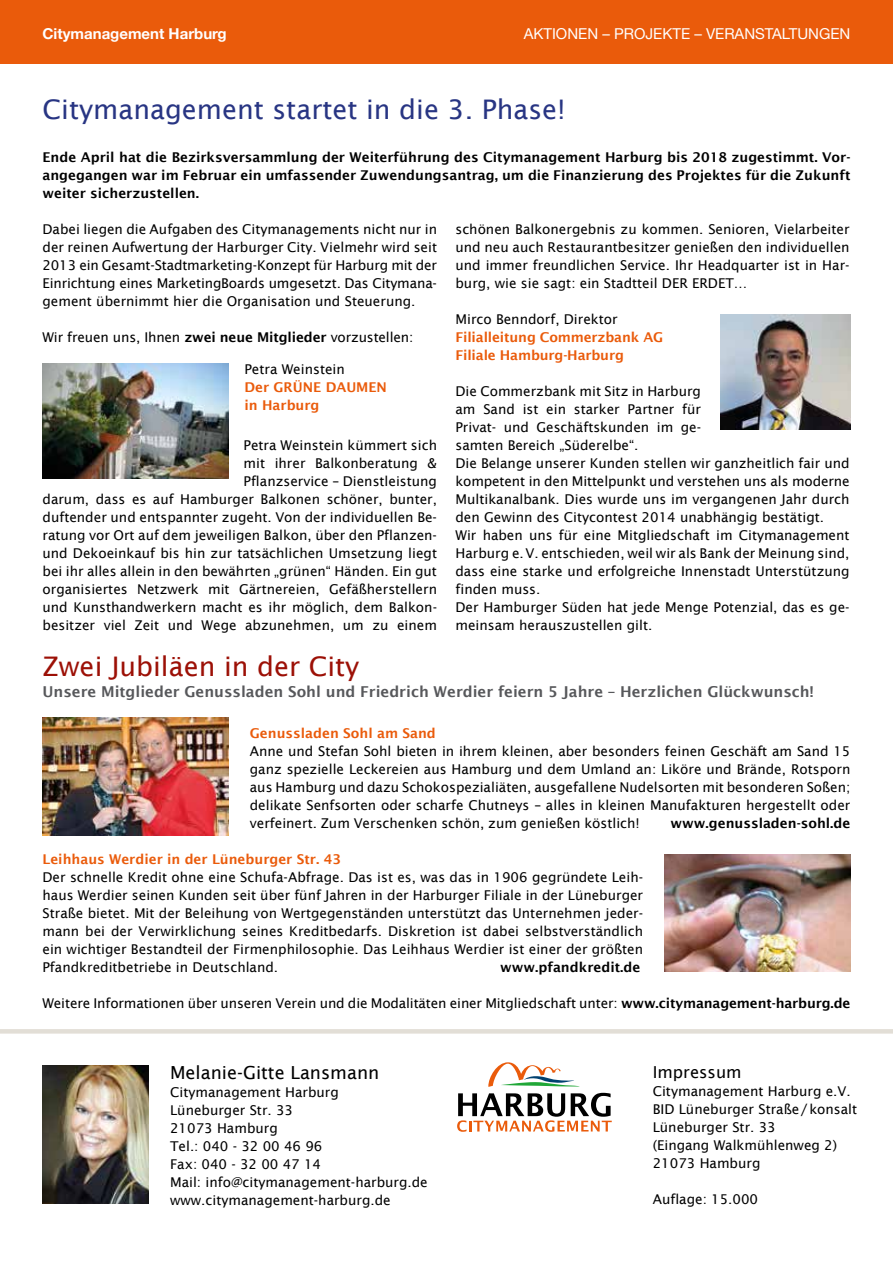
<style>
.page{position:relative;width:893px;height:1263px;background:#fff}
.page>*{position:absolute;margin:0;border:0;box-sizing:border-box;transform-origin:0 0}
.t1{font:27px "Lucida Sans";color:#283583}
.t2{font:27px "Lucida Sans";color:#9c1006}
.t3{font:18px "Lucida Sans";color:#000}
.t4{font:16.5px "Lucida Sans";color:#000}
.t5{font:600 15px "Lucida Sans";color:#57585b}
.t6{font:15px "Helvetica Neue";color:#fff}
.t7{font:700 15px "Helvetica Neue";color:#fff}
.t8{font:13.5px/18px "Lucida Sans";color:#000;text-align:justify}
.t9{font:600 13.5px/18px "Lucida Sans";color:#000;text-align:justify}
.t10{font:600 13.5px/18px "Lucida Sans";color:#ea5b0b}
.s1{font-weight:600}
</style>
<div class="page">
<img style="left:43px;top:364px;width:186px;height:114px">
<div style="left:0;top:0;width:893px;height:64px;background:#ea5b0b"></div>
<img style="left:43px;top:1065px;width:106px;height:138px">
<svg style="left:457px;top:1093px;width:155px;height:39px"></svg>
<svg style="left:488px;top:1062px;width:92px;height:25px"></svg>
<hr style="left:0;top:1029px;width:893px;height:4px;background:#e2ded6">
<img style="left:43px;top:718px;width:186px;height:117px">
<img style="left:664px;top:855px;width:186px;height:117px">
<img style="left:720px;top:315px;width:130px;height:114px">
<p class="t7" style="left:43px;top:22px;width:186px">Citymanagement Harburg</p>
<p class="t6" style="left:524px;top:23px;width:328px">AKTIONEN – PROJEKTE – VERANSTALTUNGEN</p>
<h1 class="t1" style="left:43px;top:94px;width:525px">Citymanagement startet in die 3. Phase!</h1>
<p class="t9" style="left:43px;top:148px;width:809px">Ende April hat die Bezirksversammlung der Weiterführung des Citymanagement Harburg bis 2018 zugestimmt. Vor&shy;angegangen war im Februar ein umfassender Zuwendungsantrag, um die Finanzierung des Projektes für die Zukunft weiter sicherzustellen.</p>
<p class="t8" style="left:43px;top:220px;width:396px">Dabei liegen die Aufgaben des Citymanagements nicht nur in der reinen Aufwertung der Harburger City. Vielmehr wird seit 2013 ein Gesamt-Stadtmarketing-Konzept für Harburg mit der Einrichtung eines MarketingBoards umgesetzt. Das Citymana&shy;gement übernimmt hier die Organisation und Steuerung.</p>
<p class="t8" style="left:43px;top:328px;width:372px">Wir freuen uns, Ihnen <span class="s1">zwei neue Mitglieder</span> vorzustellen:</p>
<p class="t8" style="left:244px;top:360px;width:102px">Petra Weinstein</p>
<p class="t10" style="left:244px;top:378px;width:144px">Der GRÜNE DAUMEN in Harburg</p>
<p class="t8" style="left:43px;top:436px;width:396px;text-align:right">Petra Weinstein kümmert sich<br>mit ihrer Balkonberatung &amp;<br>Pflanzservice – Dienstleistung<br>darum, dass es auf Hamburger Balkonen schöner, bunter, duftender und entspannter zugeht. Von der individuellen Be&shy;ratung vor Ort auf dem jeweiligen Balkon, über den Pflanzen&shy;und Dekoeinkauf bis hin zur tatsächlichen Umsetzung liegt bei ihr alles allein in den bewährten „grünen“ Händen. Ein gut organisiertes Netzwerk mit Gärtnereien, Gefäßherstellern und Kunsthandwerkern macht es ihr möglich, dem Balkon&shy;besitzer viel Zeit und Wege abzunehmen, um zu einem</p>
<p class="t8" style="left:455px;top:220px;width:396px">schönen Balkonergebnis zu kommen. Senioren, Vielarbeiter und neu auch Restaurantbesitzer genießen den individuellen und immer freundlichen Service. Ihr Headquarter ist in Har&shy;burg, wie sie sagt: ein Stadtteil DER ERDET…</p>
<p class="t8" style="left:455px;top:310px;width:164px">Mirco Benndorf, Direktor</p>
<p class="t10" style="left:455px;top:328px;width:209px">Filialleitung Commerzbank AG<br>Filiale Hamburg-Harburg</p>
<p class="t8" style="left:455px;top:382px;width:396px;text-align:left">Die Commerzbank mit Sitz in Harburg<br>am Sand ist ein starker Partner für<br>Privat- und Geschäftskunden im ge-<br>samten Bereich „Süderelbe“.<br>Die Belange unserer Kunden stellen wir ganzheitlich fair und kompetent in den Mittelpunkt und verstehen uns als moderne Multikanalbank. Dies wurde uns im vergangenen Jahr durch den Gewinn des Citycontest 2014 unabhängig bestätigt.<br>Wir haben uns für eine Mitgliedschaft im Citymanagement Harburg e.V. entschieden, weil wir als Bank der Meinung sind, dass eine starke und erfolgreiche Innenstadt Unterstützung finden muss.<br>Der Hamburger Süden hat jede Menge Potenzial, das es ge&shy;meinsam herauszustellen gilt.</p>
<h1 class="t2" style="left:43px;top:651px;width:318px">Zwei Jubiläen in der City</h1>
<p class="t5" style="left:43px;top:683px;width:772px">Unsere Mitglieder Genussladen Sohl und Friedrich Werdier feiern 5 Jahre – Herzlichen Glückwunsch!</p>
<p class="t10" style="left:250px;top:724px;width:188px">Genussladen Sohl am Sand</p>
<p class="t8" style="left:250px;top:742px;width:602px">Anne und Stefan Sohl bieten in ihrem kleinen, aber besonders feinen Geschäft am Sand 15 ganz spezielle Leckereien aus Hamburg und dem Umland an: Liköre und Brände, Rotsporn aus Hamburg und dazu Schokospezialiäten, ausgefallene Nudelsorten mit besonderen Soßen; delikate Senfsorten oder scharfe Chutneys – alles in kleinen Manufakturen hergestellt oder verfeinert. Zum Verschenken schön, zum genießen köstlich!</p>
<p class="t9" style="left:670px;top:814px;width:181px">www.genussladen-sohl.de</p>
<p class="t10" style="left:43px;top:850px;width:300px">Leihhaus Werdier in der Lüneburger Str. 43</p>
<p class="t8" style="left:43px;top:868px;width:602px">Der schnelle Kredit ohne eine Schufa-Abfrage. Das ist es, was das in 1906 gegründete Leih&shy;haus Werdier seinen Kunden seit über fünf Jahren in der Harburger Filiale in der Lüneburger Straße bietet. Mit der Beleihung von Wertgegenständen unterstützt das Unternehmen jeder&shy;mann bei der Verwirklichung seines Kreditbedarfs. Diskretion ist dabei selbstverständlich ein wichtiger Bestandteil der Firmenphilosophie. Das Leihhaus Werdier ist einer der größten Pfandkreditbetriebe in Deutschland.</p>
<p class="t9" style="left:500px;top:958px;width:142px">www.pfandkredit.de</p>
<p class="t8" style="left:43px;top:994px;width:809px">Weitere Informationen über unseren Verein und die Modalitäten einer Mitgliedschaft unter: <span class="s1">www.citymanagement-harburg.de</span></p>
<h2 class="t3" style="left:170px;top:1062px;width:211px">Melanie-Gitte Lansmann</h2>
<p class="t8" style="left:170px;top:1083px;width:259px;text-align:left">Citymanagement Harburg<br>Lüneburger Str. 33<br>21073 Hamburg<br>Tel.: 040 - 32 00 46 96<br>Fax: 040 - 32 00 47 14<br>Mail: info@citymanagement-harburg.de www.citymanagement-harburg.de</p>
<p class="t4" style="left:653px;top:1063px;width:90px">Impressum</p>
<p class="t8" style="left:653px;top:1082px;width:206px;text-align:left">Citymanagement Harburg e.V.<br>BID Lüneburger Straße/konsalt<br>Lüneburger Str. 33<br>(Eingang Walkmühlenweg 2)<br>21073 Hamburg</p>
<p class="t8" style="left:653px;top:1190px;width:107px">Auflage: 15.000</p>
</div>
